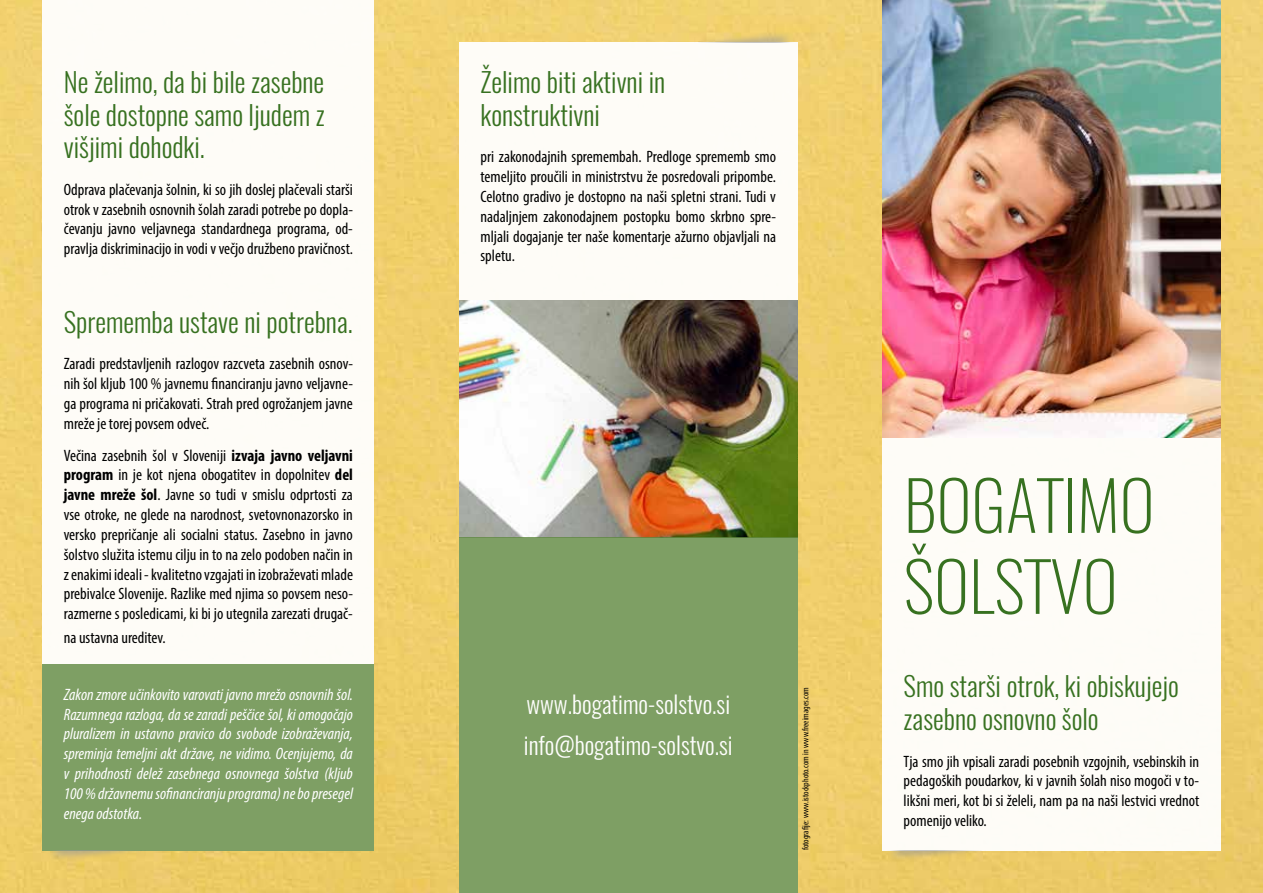
<style>
.page{position:relative;width:1263px;height:893px;background:#fff}
.page>*{position:absolute;margin:0;border:0;box-sizing:border-box;transform-origin:0 0}
.t1{font:200 67.5px/81px "Oswald";color:#377120}
.t2{font:300 27px/32.4px "Oswald";color:#377120}
.t3{font:300 24px/40.8px "Oswald";color:#fff}
.t4{font:condensed 16.5px/19.8px "Myriad Pro";color:#000;text-align:justify}
.t5{font:italic condensed 16.5px/19.8px "Myriad Pro";color:#fff;text-align:justify}
.t6{font:condensed 9px "Myriad Pro";color:#000}
.s1{font-weight:700}
</style>
<div class="page">
<img style="left:0;top:0;width:1263px;height:893px">
<div style="left:882px;top:43px;width:338px;height:807px;background:#fefcf7"></div>
<div style="left:459px;top:43px;width:338px;height:850px;background:#fefcf7"></div>
<div style="left:43px;top:0;width:331px;height:850px;background:#fefcf7"></div>
<div style="left:43px;top:664px;width:331px;height:186px;background:#7e9f64"></div>
<img style="left:695px;top:30px;width:102px;height:13px">
<img style="left:43px;top:850px;width:102px;height:13px">
<img style="left:882px;top:850px;width:103px;height:13px">
<img style="left:882px;top:0;width:338px;height:438px">
<img style="left:459px;top:300px;width:338px;height:237px">
<div style="left:459px;top:537px;width:338px;height:356px;background:#7e9f64"></div>
<h2 class="t2" style="left:64px;top:66px;width:262px;text-align:justify">Ne želimo, da bi bile zasebne šole dostopne samo ljudem z višjimi dohodki.</h2>
<p class="t4" style="left:64px;top:179px;width:291px">Odprava plačevanja šolnin, ki so jih doslej plačevali starši otrok v zasebnih osnovnih šolah zaradi potrebe po dopla&shy;čevanju javno veljavnega standardnega programa, od&shy;pravlja diskriminacijo in vodi v večjo družbeno pravičnost.</p>
<h2 class="t2" style="left:64px;top:306px;width:290px">Sprememba ustave ni potrebna.</h2>
<p class="t4" style="left:64px;top:354px;width:291px">Zaradi predstavljenih razlogov razcveta zasebnih osnov&shy;nih šol kljub 100 % javnemu financiranju javno veljavne&shy;ga programa ni pričakovati. Strah pred ogrožanjem javne mreže je torej povsem odveč.</p>
<p class="t4" style="left:64px;top:445px;width:291px">Večina zasebnih šol v Sloveniji <span class="s1">izvaja javno veljavni program</span> in je kot njena obogatitev in dopolnitev <span class="s1">del javne mreže šol</span>. Javne so tudi v smislu odprtosti za vse otroke, ne glede na narodnost, svetovnonazorsko in versko prepričanje ali socialni status. Zasebno in javno šolstvo služita istemu cilju in to na zelo podoben način in z enakimi ideali - kvalitetno vzgajati in izobraževati mlade prebivalce Slovenije. Razlike med njima so povsem neso&shy;razmerne s posledicami, ki bi jo utegnila zarezati drugač-</p>
<p class="t4" style="left:64px;top:627px;width:103px">na ustavna ureditev.</p>
<h2 class="t2" style="left:480px;top:66px;width:186px">Želimo biti aktivni in konstruktivni</h2>
<p class="t4" style="left:480px;top:147px;width:297px">pri zakonodajnih spremembah. Predloge sprememb smo temeljito proučili in ministrstvu že posredovali pripombe.<br>Celotno gradivo je dostopno na naši spletni strani. Tudi v nadaljnjem zakonodajnem postopku bomo skrbno spre&shy;mljali dogajanje ter naše komentarje ažurno objavljali na spletu.</p>
<p class="t5" style="left:64px;top:684px;width:291px">Zakon zmore učinkovito varovati javno mrežo osnovnih šol.<br>Razumnega razloga, da se zaradi peščice šol, ki omogočajo pluralizem in ustavno pravico do svobode izobraževanja, spreminja temeljni akt države, ne vidimo. Ocenjujemo, da v prihodnosti delež zasebnega osnovnega šolstva (kljub 100 % državnemu sofinanciranju programa) ne bo presegel enega odstotka.</p>
<h3 class="t3" style="left:524px;top:684px;width:211px">www.bogatimo-solstvo.si info@bogatimo-solstvo.si</h3>
<p class="t6" style="left:800px;top:850px;width:165px;rotate:-90deg">fotografije: www.istockphoto.com in www.freeimages.com</p>
<h1 class="t1" style="left:904px;top:465px;width:252px">BOGATIMO<br>ŠOLSTVO</h1>
<h2 class="t2" style="left:904px;top:670px;width:277px">Smo starši otrok, ki obiskujejo zasebno osnovno šolo</h2>
<p class="t4" style="left:904px;top:751px;width:297px">Tja smo jih vpisali zaradi posebnih vzgojnih, vsebinskih in pedagoških poudarkov, ki v javnih šolah niso mogoči v to&shy;likšni meri, kot bi si želeli, nam pa na naši lestvici vrednot pomenijo veliko.</p>
</div>
